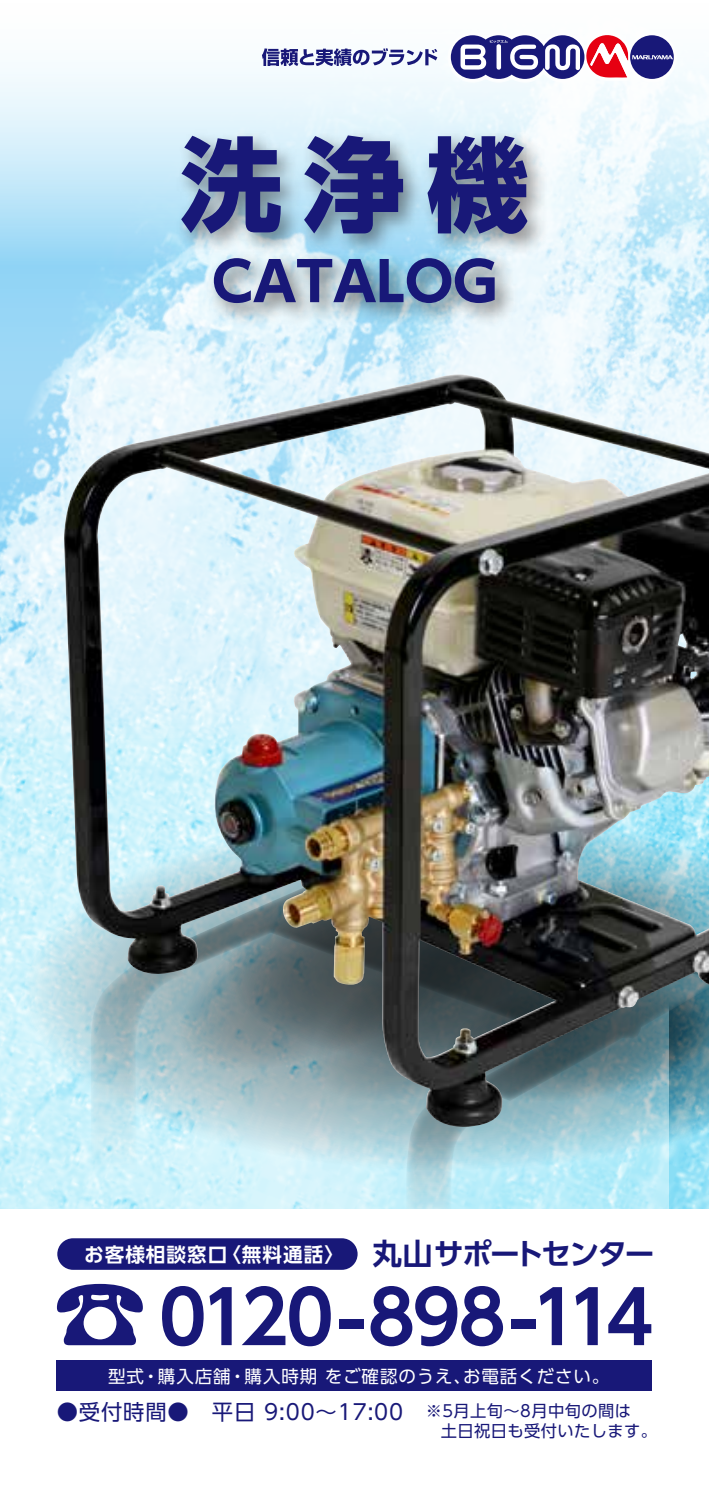
<style>
.page{position:relative;width:709px;height:1489px;background:#fff}
.page>*{position:absolute;margin:0;border:0;box-sizing:border-box;transform-origin:0 0}
.t1{font:700 102.5px "UD Shin Go Pro";color:#181878}
.t2{font:700 72.75px "UD Shin Go Pro De";letter-spacing:-.085em;color:#181878}
.t3{font:700 53.75px "UD Shin Go Pro";color:#181878}
.t4{font:21.25px "UD Shin Go Pro";letter-spacing:.04em;color:#181878}
.t5{font:700 19.5px "UD Shin Go Pro De";letter-spacing:.05em;color:#fff}
.t6{font:17.5px "UD Shin Go Pro";letter-spacing:.05em;color:#fff}
.t7{font:16.25px "UD Shin Go Pro";letter-spacing:.025em;color:#181878}
.s1{font-size:29.75px;color:#181878}
.s2{font-size:16.25px}
</style>
<div class="page">
<img style="left:0;top:264px;width:709px;height:945px">
<svg style="left:0;top:51px;width:709px;height:213px"></svg>
<svg style="left:23px;top:813px;width:383px;height:356px;background:#cbedf5"></svg>
<svg style="left:91px;top:1128px;width:96px;height:81px;background:#cdf1fa"></svg>
<svg style="left:406px;top:1128px;width:303px;height:81px;background:#ade0ed"></svg>
<img style="left:64px;top:374px;width:645px;height:754px">
<img style="left:166px;top:119px;width:412px;height:173px">
<img style="left:198px;top:240px;width:328px;height:111px">
<svg style="left:447px;top:35px;width:230px;height:48px"></svg>
<svg style="left:262px;top:48px;width:175px;height:18px"></svg>
<div style="left:57px;top:1360px;width:595px;height:30px;background:#181878"></div>
<div style="left:57px;top:1238px;width:300px;height:31px;background:#181878;border-radius:16px"></div>
<svg style="left:57px;top:1283px;width:86px;height:61px"></svg>
<h1 class="t1" style="left:180px;top:101px;width:350px">洗浄機</h1>
<h3 class="t3" style="left:212px;top:238px;width:287px">CATALOG</h3>
<p class="t5" style="left:84px;top:1238px;width:572px">お客様相談窓口〈無料通話〉 <span class="s1">丸山サポートセンター</span></p>
<h2 class="t2" style="left:159px;top:1258px;width:496px">0120-898-114</h2>
<p class="t6" style="left:108px;top:1361px;width:503px">型式・購入店舗・購入時期 をご確認のうえ、お電話ください。</p>
<p class="t4" style="left:57px;top:1394px;width:575px">●受付時間●　平日 9:00～17:00 <span class="s2">※5月上旬～8月中旬の間は</span></p>
<p class="t7" style="left:424px;top:1416px;width:234px">　土日祝日も受付いたします。</p>
</div>
